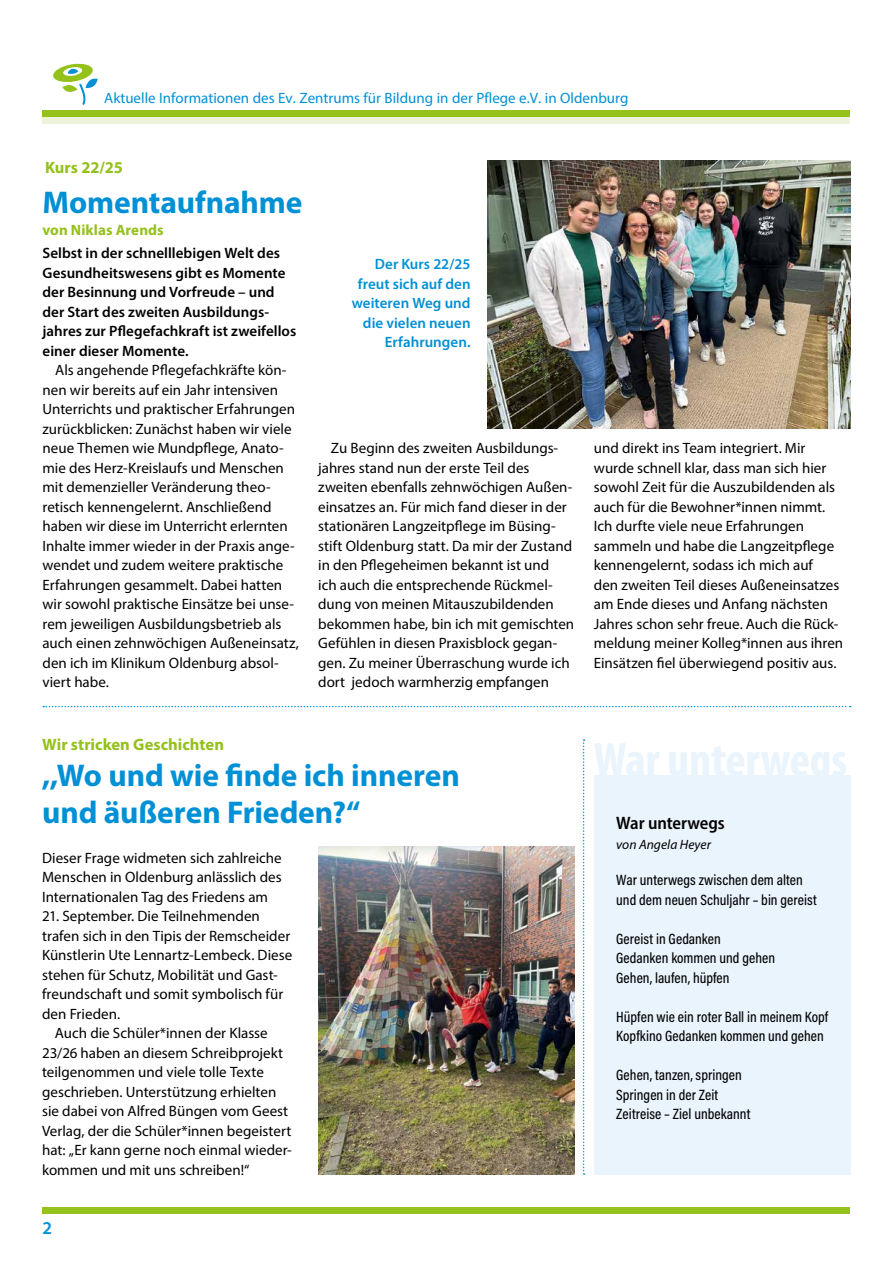
<style>
.page{position:relative;width:893px;height:1263px;background:#fff}
.page>*{position:absolute;margin:0;border:0;box-sizing:border-box;transform-origin:0 0}
.t1{font:700 condensed 48.45px "Myriad Pro";letter-spacing:-.005em;color:#eaf4fc}
.t2{font:700 31.5px/37.8px "Myriad Pro";letter-spacing:-.005em;color:#0090d6}
.t3{font:600 semi-condensed 18px "Myriad Pro";letter-spacing:-.005em;color:#000}
.t4{font:600 18px "Myriad Pro";color:#0090d6}
.t5{font:700 16.5px "Myriad Pro";color:#94c11a}
.t6{font:15px/19.5px "Myriad Pro";color:#000}
.t7{font:500 15px/19.5px "Acumin Pro Cond";letter-spacing:.005em;color:#000}
.t8{font:600 15px/19.5px "Myriad Pro";letter-spacing:.005em;color:#000}
.t9{font:15px "Myriad Pro";color:#0090d6}
.t10{font:600 15px/19.5px "Myriad Pro";letter-spacing:.005em;color:#0090d6;text-align:right}
.t11{font:700 15px "Myriad Pro";letter-spacing:.005em;color:#94c11a}
.t12{font:italic 13.5px "Myriad Pro";letter-spacing:.005em;color:#000}
</style>
<div class="page">
<div style="left:43px;top:1208px;width:807px;height:6px;background:#94c11a"></div>
<div style="left:43px;top:111px;width:807px;height:6px;background:#94c11a"></div>
<div style="left:43px;top:117px;width:807px;height:6px;background:#ecf3da"></div>
<svg style="left:53px;top:63px;width:45px;height:42px"></svg>
<svg style="left:43px;top:706px;width:808px;height:1px"></svg>
<img style="left:488px;top:161px;width:362px;height:267px">
<div style="left:594px;top:775px;width:256px;height:399px;background:#eaf4fc"></div>
<img style="left:318px;top:846px;width:256px;height:329px">
<svg style="left:583px;top:739px;width:2px;height:436px"></svg>
<p class="t9" style="left:104px;top:89px;width:526px">Aktuelle Informationen des Ev. Zentrums für Bildung in der Pflege e.V. in Oldenburg</p>
<p class="t5" style="left:45px;top:157px;width:80px">Kurs 22/25</p>
<h2 class="t2" style="left:43px;top:182px;width:261px">Momentaufnahme</h2>
<p class="t11" style="left:43px;top:220px;width:123px">von Niklas Arends</p>
<p class="t8" style="left:43px;top:243px;width:255px">Selbst in der schnelllebigen Welt des Gesundheitswesens gibt es Momente der Besinnung und Vorfreude – und der Start des zweiten Ausbildungs&shy;jahres zur Pflegefachkraft ist zweifellos einer dieser Momente.</p>
<p class="t6" style="left:43px;top:360px;width:258px;text-indent:13px">Als angehende Pflegefachkräfte kön&shy;nen wir bereits auf ein Jahr intensiven Unterrichts und praktischer Erfahrungen zurückblicken: Zunächst haben wir viele neue Themen wie Mundpflege, Anato&shy;mie des Herz-Kreislaufs und Menschen mit demenzieller Veränderung theo&shy;retisch kennengelernt. Anschließend haben wir diese im Unterricht erlernten Inhalte immer wieder in der Praxis ange&shy;wendet und zudem weitere praktische Erfahrungen gesammelt. Dabei hatten wir sowohl praktische Einsätze bei unse&shy;rem jeweiligen Ausbildungsbetrieb als auch einen zehnwöchigen Außeneinsatz, den ich im Klinikum Oldenburg absol&shy;viert habe.</p>
<p class="t10" style="left:352px;top:254px;width:120px">Der Kurs 22/25 freut sich auf den weiteren Weg und die vielen neuen<br>Erfahrungen.</p>
<p class="t6" style="left:318px;top:438px;width:258px;text-indent:13px">Zu Beginn des zweiten Ausbildungs&shy;jahres stand nun der erste Teil des zweiten ebenfalls zehnwöchigen Außen&shy;einsatzes an. Für mich fand dieser in der stationären Langzeitpflege im Büsing&shy;stift Oldenburg statt. Da mir der Zustand in den Pflegeheimen bekannt ist und<br>ich auch die entsprechende Rückmel&shy;dung von meinen Mitauszubildenden bekommen habe, bin ich mit gemischten Gefühlen in diesen Praxisblock gegan&shy;gen. Zu meiner Überraschung wurde ich dort jedoch warmherzig empfangen</p>
<p class="t6" style="left:594px;top:438px;width:251px">und direkt ins Team integriert. Mir wurde schnell klar, dass man sich hier sowohl Zeit für die Auszubildenden als auch für die Bewohner*innen nimmt.<br>Ich durfte viele neue Erfahrungen sammeln und habe die Langzeitpflege kennengelernt, sodass ich mich auf<br>den zweiten Teil dieses Außeneinsatzes am Ende dieses und Anfang nächsten Jahres schon sehr freue. Auch die Rück&shy;meldung meiner Kolleg*innen aus ihren Einsätzen fiel überwiegend positiv aus.</p>
<p class="t5" style="left:42px;top:733px;width:183px">Wir stricken Geschichten</p>
<h1 class="t1" style="left:594px;top:729px;width:255px">War unterwegs</h1>
<p class="t3" style="left:616px;top:812px;width:110px">War unterwegs</p>
<p class="t12" style="left:616px;top:836px;width:96px">von Angela Heyer</p>
<p class="t7" style="left:616px;top:870px;width:202px">War unterwegs zwischen dem alten und dem neuen Schuljahr – bin gereist</p>
<p class="t7" style="left:616px;top:929px;width:160px">Gereist in Gedanken<br>Gedanken kommen und gehen<br>Gehen, laufen, hüpfen</p>
<p class="t7" style="left:616px;top:1007px;width:213px">Hüpfen wie ein roter Ball in meinem Kopf<br>Kopfkino Gedanken kommen und gehen</p>
<p class="t7" style="left:616px;top:1065px;width:136px">Gehen, tanzen, springen<br>Springen in der Zeit<br>Zeitreise – Ziel unbekannt</p>
<h2 class="t2" style="left:42px;top:755px;width:419px">,,Wo und wie finde ich inneren und äußeren Frieden?“</h2>
<p class="t6" style="left:42px;top:847px;width:241px;text-align:justify">Dieser Frage widmeten sich zahlreiche Menschen in Oldenburg anlässlich des Internationalen Tag des Friedens am</p>
<p class="t6" style="left:42px;top:906px;width:219px">21. September. Die Teilnehmenden</p>
<p class="t6" style="left:42px;top:925px;width:250px">trafen sich in den Tipis der Remscheider</p>
<p class="t6" style="left:42px;top:945px;width:252px">Künstlerin Ute Lennartz-Lembeck. Diese</p>
<p class="t6" style="left:42px;top:964px;width:237px">stehen für Schutz, Mobilität und Gast-</p>
<p class="t6" style="left:42px;top:984px;width:243px">freundschaft und somit symbolisch für</p>
<p class="t6" style="left:42px;top:1003px;width:80px">den Frieden.</p>
<p class="t6" style="left:55px;top:1023px;width:214px">Auch die Schüler*innen der Klasse</p>
<p class="t6" style="left:42px;top:1042px;width:243px">23/26 haben an diesem Schreibprojekt</p>
<p class="t6" style="left:42px;top:1062px;width:223px">teilgenommen und viele tolle Texte</p>
<p class="t6" style="left:42px;top:1081px;width:236px">geschrieben. Unterstützung erhielten</p>
<p class="t6" style="left:42px;top:1101px;width:248px">sie dabei von Alfred Büngen vom Geest</p>
<p class="t6" style="left:42px;top:1120px;width:251px">Verlag, der die Schüler*innen begeistert</p>
<p class="t6" style="left:42px;top:1140px;width:251px">hat: „Er kann gerne noch einmal wieder-</p>
<p class="t6" style="left:42px;top:1159px;width:209px">kommen und mit uns schreiben!“</p>
<p class="t4" style="left:43px;top:1216px;width:11px">2</p>
</div>
